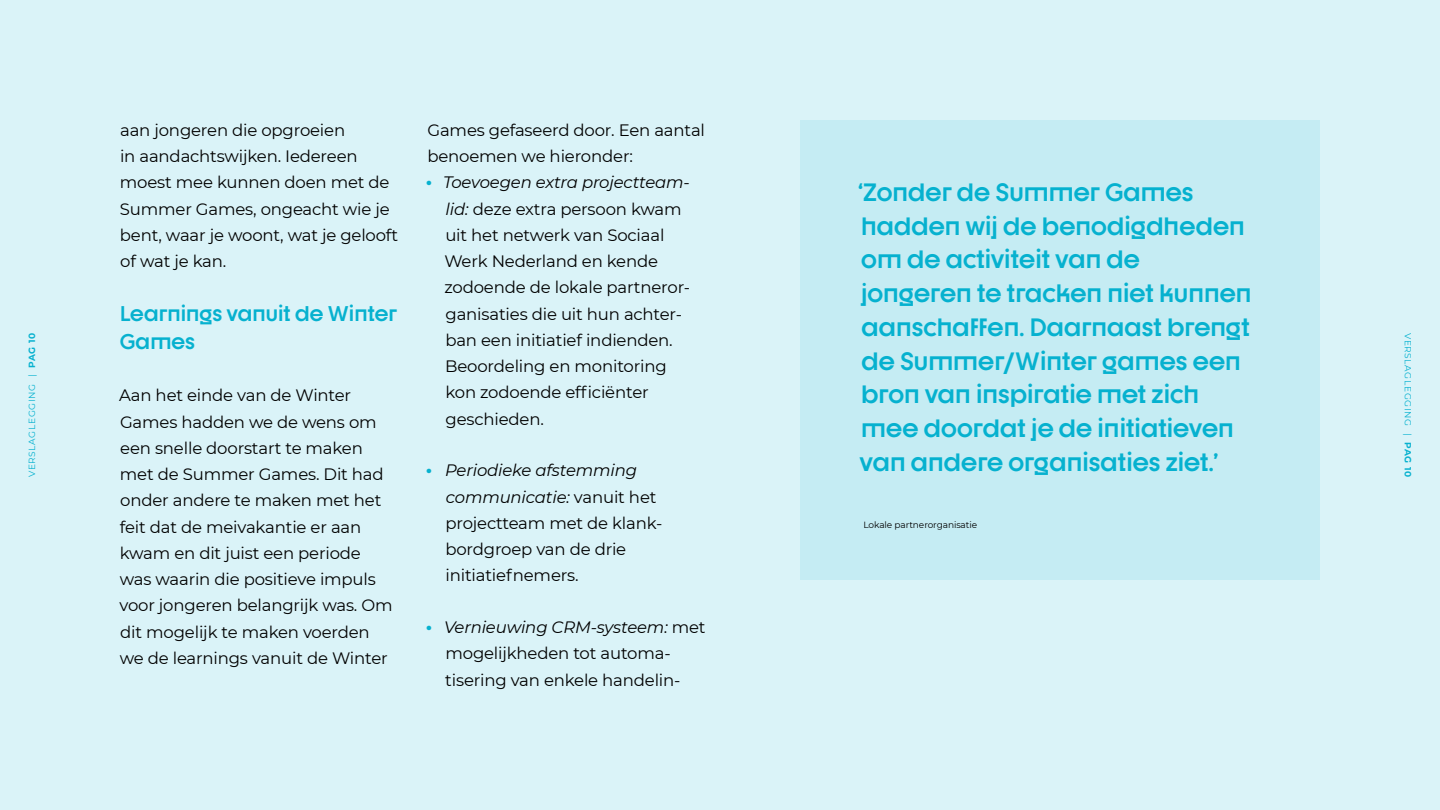
<style>
.page{position:relative;width:1440px;height:810px;background:#daf3f8}
.page>*{position:absolute;margin:0;border:0;box-sizing:border-box;transform-origin:0 0}
.t1{font:700 24.75px/33.8px "Dystopian";color:#06b1cf}
.t2{font:700 21px/27.8px "Dystopian";color:#06b1cf}
.t3{font:16.5px/26.2px "Montserrat";letter-spacing:-.01em;color:#000}
.t4{font:9px "Montserrat";letter-spacing:.07em;color:#06b1cf}
.t5{font:9px "Montserrat";letter-spacing:-.01em;color:#000}
.s1{font-weight:700;font-size:18px;color:#06b1cf}
.s2{font-style:italic}
.s3{font-weight:700}
</style>
<div class="page">
<div style="left:801px;top:120px;width:519px;height:460px;background:#c5ecf3"></div>
<p class="t3" style="left:427px;top:116px;width:279px">Games gefaseerd door. Een aantal benoemen we hieronder:</p>
<p class="t3" style="left:444px;top:169px;width:247px;text-indent:-19px"><span class="s1">•</span> <span class="s2">Toevoegen extra projectteam&shy;lid:</span> deze extra persoon kwam uit het netwerk van Sociaal<br>Werk Nederland en kende zodoende de lokale partneror&shy;ganisaties die uit hun achter&shy;ban een initiatief indienden.<br>Beoordeling en monitoring kon zodoende efficiënter geschieden.</p>
<p class="t3" style="left:445px;top:457px;width:219px;text-indent:-20px"><span class="s1">•</span> <span class="s2">Periodieke afstemming communicatie:</span> vanuit het projectteam met de klank&shy;bordgroep van de drie initiatiefnemers.</p>
<p class="t3" style="left:445px;top:614px;width:262px;text-indent:-19px"><span class="s1">•</span> <span class="s2">Vernieuwing CRM-systeem:</span> met mogelijkheden tot automa&shy;tisering van enkele handelin-</p>
<p class="t3" style="left:120px;top:116px;width:280px">aan jongeren die opgroeien<br>in aandachtswijken. Iedereen moest mee kunnen doen met de<br>Summer Games, ongeacht wie je bent, waar je woont, wat je gelooft of wat je kan.</p>
<p class="t2" style="left:120px;top:299px;width:279px">Learnings vanuit de Winter<br>Games</p>
<p class="t3" style="left:119px;top:382px;width:275px">Aan het einde van de Winter<br>Games hadden we de wens om een snelle doorstart te maken met de Summer Games. Dit had onder andere te maken met het feit dat de meivakantie er aan kwam en dit juist een periode was waarin die positieve impuls voor jongeren belangrijk was. Om dit mogelijk te maken voerden we de learnings vanuit de Winter</p>
<p class="t1" style="left:858px;top:175px;width:395px">‘Zonder de Summer Games hadden wij de benodigdheden om de activiteit van de jongeren te tracken niet kunnen aanschaffen. Daarnaast brengt de Summer/Winter games een bron van inspiratie met zich mee doordat je de initiatieven van andere organisaties ziet.’</p>
<p class="t4" style="left:26px;top:477px;width:146px;rotate:-90deg">VERSLAGLEGGING | <span class="s3">PAG 10</span></p>
<p class="t4" style="left:1414px;top:333px;width:146px;rotate:90deg">VERSLAGLEGGING | <span class="s3">PAG 10</span></p>
<p class="t5" style="left:863px;top:518px;width:115px">Lokale partnerorganisatie</p>
</div>
